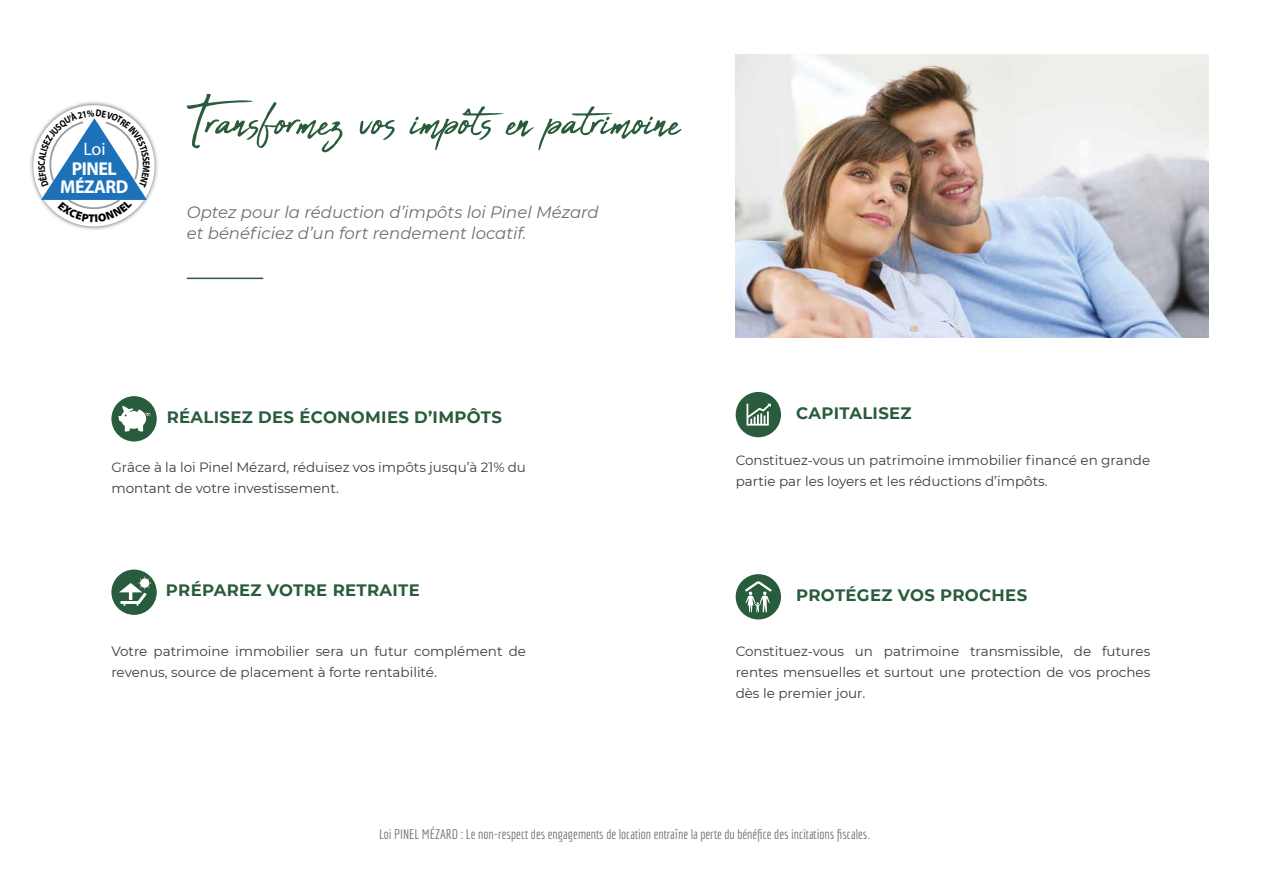
<style>
.page{position:relative;width:1263px;height:893px;background:#fff}
.page>*{position:absolute;margin:0;border:0;box-sizing:border-box;transform-origin:0 0}
.t1{font:66px "Abuget";color:#295c3d}
.t2{font:700 18.6px/18px "Myriad Pro";letter-spacing:-.025em;color:#fff;text-align:center}
.t3{font:18px "Myriad Pro";color:#fff}
.t4{font:italic 16.5px/21px "Montserrat";color:#706f6f}
.t5{font:700 16.5px "Montserrat";letter-spacing:.02em;color:#295c3d}
.t6{font:13.5px/21px "Montserrat";color:#3c3c3b}
.t7{font:13.5px "Economica";color:#706f6f}
</style>
<div class="page">
<div style="left:736px;top:574px;width:45px;height:45px;background:#295c3d;border-radius:50%"></div>
<svg style="left:745px;top:581px;width:27px;height:31px"></svg>
<div style="left:111px;top:396px;width:46px;height:45px;background:#295c3d;border-radius:50%"></div>
<svg style="left:118px;top:406px;width:32px;height:26px"></svg>
<div style="left:736px;top:392px;width:45px;height:45px;background:#295c3d;border-radius:50%"></div>
<svg style="left:746px;top:404px;width:25px;height:22px"></svg>
<div style="left:111px;top:570px;width:46px;height:45px;background:#295c3d;border-radius:50%"></div>
<svg style="left:119px;top:576px;width:33px;height:30px"></svg>
<img style="left:30px;top:101px;width:128px;height:129px">
<img style="left:736px;top:54px;width:473px;height:283px">
<hr style="left:187px;top:278px;width:76px;height:1px;background:#295c3d">
<svg style="left:33px;top:105px;width:122px;height:121px"></svg>
<h3 class="t3" style="left:83px;top:138px;width:24px">Loi</h3>
<h2 class="t2" style="left:60px;top:159px;width:70px">PINEL<br>MÉZARD</h2>
<h1 class="t1" style="left:187px;top:84px;width:495px">Transformez vos impôts en patrimoine</h1>
<p class="t4" style="left:187px;top:201px;width:413px">Optez pour la réduction d’impôts loi Pinel Mézard et bénéficiez d’un fort rendement locatif.</p>
<p class="t5" style="left:167px;top:405px;width:337px">RÉALISEZ DES ÉCONOMIES D’IMPÔTS</p>
<p class="t6" style="left:111px;top:456px;width:416px">Grâce à la loi Pinel Mézard, réduisez vos impôts jusqu’à 21% du montant de votre investissement.</p>
<p class="t5" style="left:166px;top:579px;width:255px">PRÉPAREZ VOTRE RETRAITE</p>
<p class="t6" style="left:111px;top:640px;width:416px">Votre patrimoine immobilier sera un futur complément de revenus, source de placement à forte rentabilité.</p>
<p class="t5" style="left:796px;top:401px;width:117px">CAPITALISEZ</p>
<p class="t6" style="left:736px;top:449px;width:416px">Constituez-vous un patrimoine immobilier financé en grande partie par les loyers et les réductions d’impôts.</p>
<p class="t5" style="left:796px;top:583px;width:232px">PROTÉGEZ VOS PROCHES</p>
<p class="t6" style="left:736px;top:640px;width:416px;text-align:justify">Constituez-vous un patrimoine transmissible, de futures rentes mensuelles et surtout une protection de vos proches dès le premier jour.</p>
<p class="t7" style="left:379px;top:826px;width:492px">Loi PINEL MÉZARD : Le non-respect des engagements de location entraîne la perte du bénéfice des incitations fiscales.</p>
</div>
